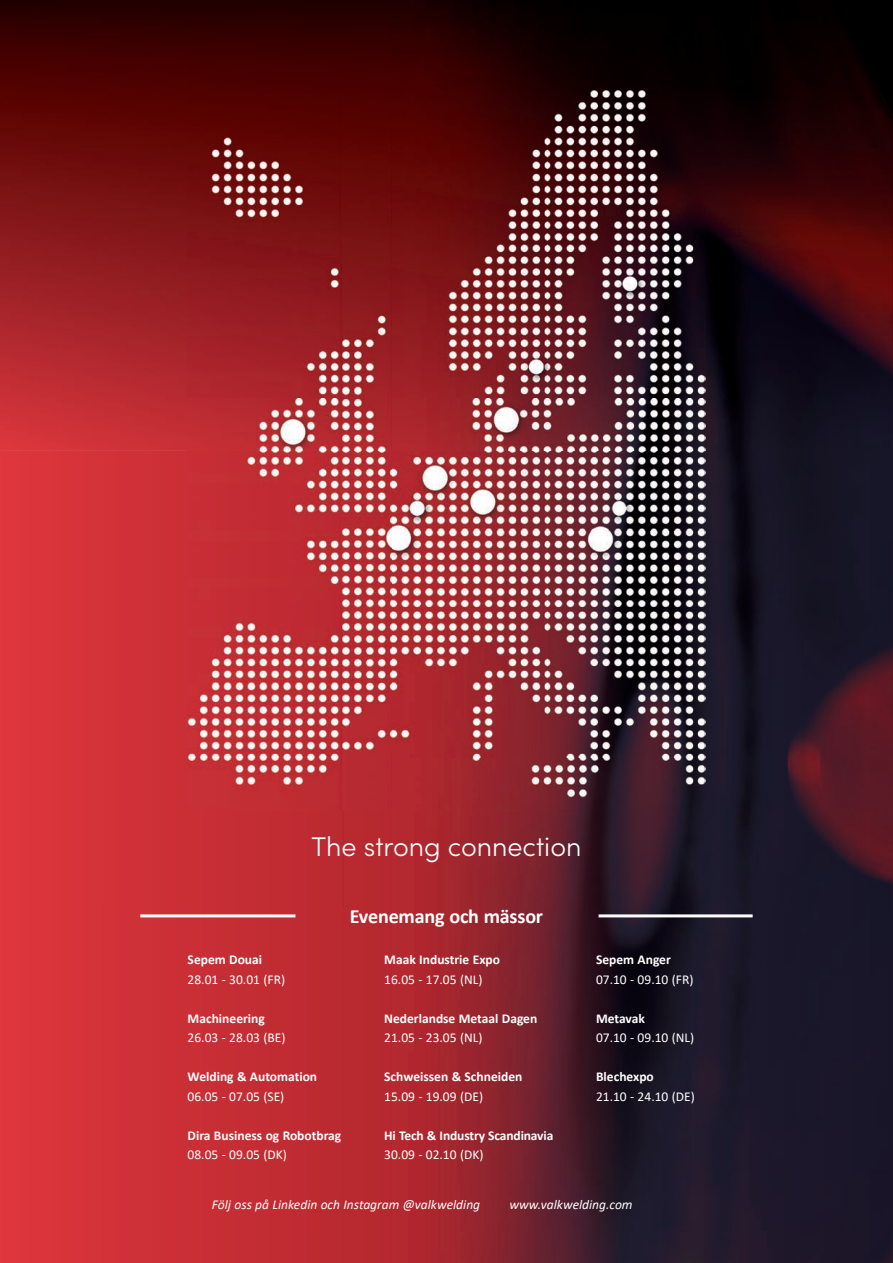
<style>
.page{position:relative;width:893px;height:1263px;background:#fff}
.page>*{position:absolute;margin:0;border:0;box-sizing:border-box;transform-origin:0 0}
.t1{font:300 27px "Sofia Pro";color:#fff}
.t2{font:700 20.1px "Calibri";letter-spacing:-.01em;color:#fff}
.t3{font:700 13.5px "Calibri";color:#fff}
.t4{font:13.5px "Calibri";color:#fff}
.t5{font:italic 13.5px "Calibri";color:#fff}
</style>
<div class="page">
<img style="left:0;top:908px;width:343px;height:355px">
<img style="left:343px;top:810px;width:349px;height:453px">
<img style="left:0;top:0;width:195px;height:908px">
<div style="left:195px;top:810px;width:149px;height:98px;background:#c22d33"></div>
<img style="left:692px;top:450px;width:201px;height:813px">
<img style="left:195px;top:0;width:197px;height:90px">
<img style="left:392px;top:0;width:501px;height:99px">
<img style="left:705px;top:99px;width:188px;height:351px">
<hr style="left:140px;top:914px;width:155px;height:3px;background:#fff">
<hr style="left:598px;top:914px;width:155px;height:3px;background:#fff">
<img style="left:188px;top:90px;width:517px;height:720px">
<h1 class="t1" style="left:311px;top:827px;width:271px">The strong connection</h1>
<h2 class="t2" style="left:350px;top:902px;width:195px">Evenemang och mässor</h2>
<p class="t3" style="left:384px;top:950px;width:117px">Maak Industrie Expo</p>
<p class="t4" style="left:384px;top:970px;width:100px">16.05 - 17.05 (NL)</p>
<p class="t3" style="left:384px;top:1009px;width:155px">Nederlandse Metaal Dagen</p>
<p class="t4" style="left:384px;top:1028px;width:100px">21.05 - 23.05 (NL)</p>
<p class="t3" style="left:384px;top:1067px;width:140px">Schweissen &amp; Schneiden</p>
<p class="t4" style="left:384px;top:1087px;width:100px">15.09 - 19.09 (DE)</p>
<p class="t3" style="left:384px;top:1126px;width:171px">Hi Tech &amp; Industry Scandinavia</p>
<p class="t4" style="left:384px;top:1145px;width:101px">30.09 - 02.10 (DK)</p>
<p class="t3" style="left:188px;top:950px;width:76px">Sepem Douai</p>
<p class="t4" style="left:188px;top:970px;width:99px">28.01 - 30.01 (FR)</p>
<p class="t3" style="left:188px;top:1009px;width:79px">Machineering</p>
<p class="t4" style="left:188px;top:1028px;width:99px">26.03 - 28.03 (BE)</p>
<p class="t3" style="left:188px;top:1067px;width:131px">Welding &amp; Automation</p>
<p class="t4" style="left:188px;top:1087px;width:98px">06.05 - 07.05 (SE)</p>
<p class="t3" style="left:188px;top:1126px;width:155px">Dira Business og Robotbrag</p>
<p class="t4" style="left:188px;top:1145px;width:101px">08.05 - 09.05 (DK)</p>
<p class="t5" style="left:212px;top:1195px;width:270px">Följ oss på Linkedin och Instagram @valkwelding</p>
<p class="t5" style="left:510px;top:1195px;width:125px">www.valkwelding.com</p>
<p class="t3" style="left:596px;top:950px;width:76px">Sepem Anger</p>
<p class="t4" style="left:596px;top:970px;width:99px">07.10 - 09.10 (FR)</p>
<p class="t3" style="left:596px;top:1009px;width:50px">Metavak</p>
<p class="t4" style="left:596px;top:1028px;width:100px">07.10 - 09.10 (NL)</p>
<p class="t3" style="left:596px;top:1067px;width:59px">Blechexpo</p>
<p class="t4" style="left:596px;top:1087px;width:100px">21.10 - 24.10 (DE)</p>
</div>
